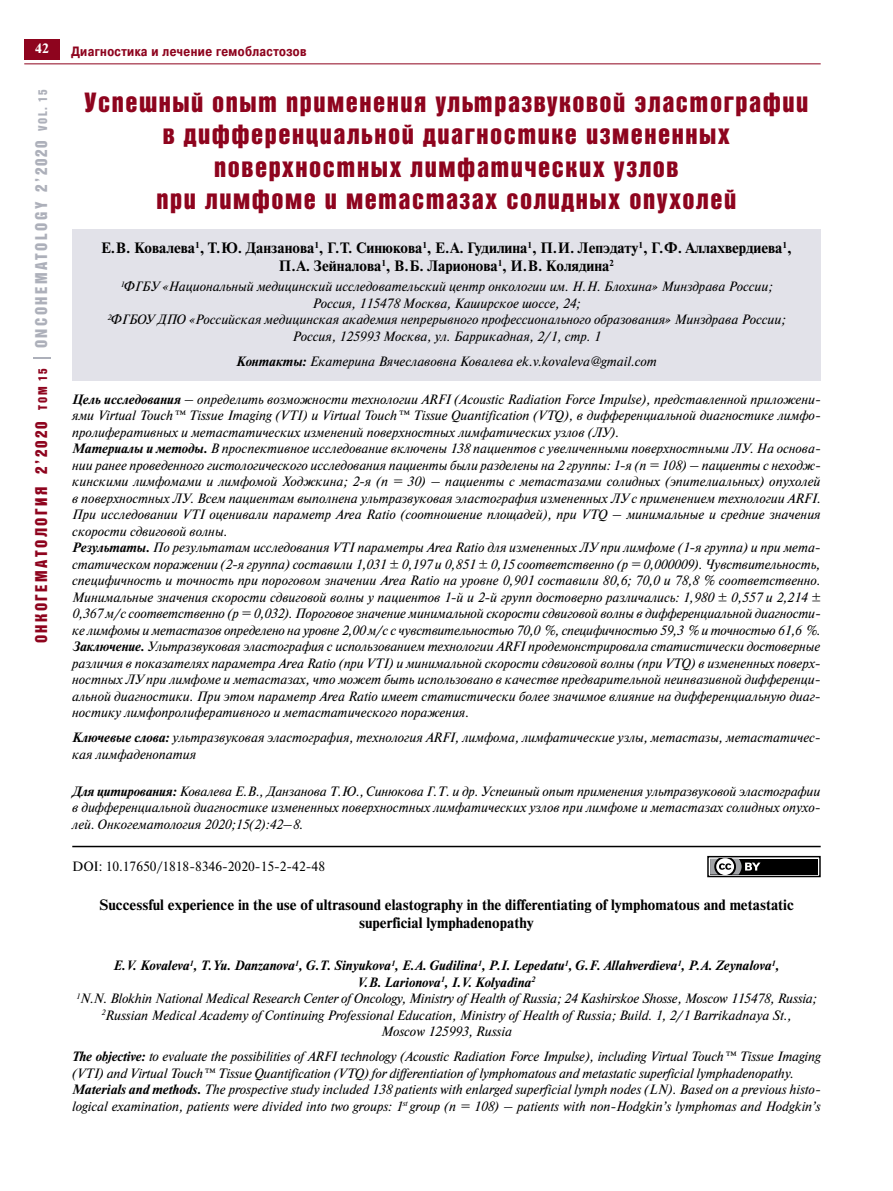
<style>
.page{position:relative;width:893px;height:1191px;background:#fff}
.page>*{position:absolute;margin:0;border:0;box-sizing:border-box;transform-origin:0 0}
.t1{font:27px/32.4px "Bastion Kontrast Alt C";letter-spacing:.055em;color:#8e041e;text-align:center}
.t2{font:16.5px "Bastion Kontrast Alt C";letter-spacing:.15em;color:#8e041e}
.t3{font:700 15px/18px "Newton C";color:#000;text-align:center}
.t4{font:italic 13.5px/16.5px "Newton C";color:#000}
.t5{font:13.5px "Newton C";color:#000}
.t6{font:700 13.5px "Pragmatica Cond C";letter-spacing:.03em;color:#8e041e}
.t7{font:700 13.5px "Newton C";color:#fff}
.s1{font-size:12.3px}
.s2{color:#adb0ba}
.s3{font-size:12.3px;color:#adb0ba}
.s4{font-weight:700}
</style>
<div class="page">
<hr style="left:24px;top:64px;width:797px;height:1px;background:#8e041e">
<div style="left:24px;top:39px;width:36px;height:20px;background:#8e041e"></div>
<svg style="left:33px;top:357px;width:18px;height:1px"></svg>
<div style="left:72px;top:229px;width:749px;height:151px;background:#e2e2e9"></div>
<hr style="left:72px;top:845px;width:749px;height:2px;background:#000">
<svg style="left:710px;top:874px;width:108px;height:1px"></svg>
<div style="left:707px;top:856px;width:114px;height:21px;border:1px solid #000"></div>
<div style="left:710px;top:858px;width:108px;height:16px;background:#000"></div>
<svg style="left:710px;top:858px;width:50px;height:16px"></svg>
<p class="t7" style="left:35px;top:41px;width:15px">42</p>
<p class="t6" style="left:72px;top:43px;width:236px">Диагностика и лечение гемобластозов</p>
<p class="t2" style="left:33px;top:643px;width:555px;rotate:-90deg">ОНКОГЕМАТОЛОГИЯ 2’2020 <span class="s1">ТОМ 15</span> <span class="s2">ONCOHEMATOLOGY 2’2020</span> <span class="s3">VOL. 15</span></p>
<h1 class="t1" style="left:84px;top:86px;width:725px">Успешный опыт применения ультразвуковой эластографии в дифференциальной диагностике измененных поверхностных лимфатических узлов<br>при лимфоме и метастазах солидных опухолей</h1>
<p class="t3" style="left:101px;top:238px;width:692px">Е.В. Ковалева<sup>1</sup>, Т.Ю. Данзанова<sup>1</sup>, Г.Т. Синюкова<sup>1</sup>, Е.А. Гудилина<sup>1</sup>, П.И. Лепэдату<sup>1</sup>, Г.Ф. Аллахвердиева<sup>1</sup>,<br>П.А. Зейналова<sup>1</sup>, В.Б. Ларионова<sup>1</sup>, И.В. Колядина<sup>2</sup></p>
<p class="t4" style="left:107px;top:279px;width:680px;text-align:center"><sup>1</sup>ФГБУ «Национальный медицинский исследовательский центр онкологии им. Н.Н. Блохина» Минздрава России; Россия, 115478 Москва, Каширское шоссе, 24;<br><sup>2</sup>ФГБОУ ДПО «Российская медицинская академия непрерывного профессионального образования» Минздрава России; Россия, 125993 Москва, ул. Баррикадная, 2/1, стр. 1</p>
<p class="t4" style="left:236px;top:353px;width:422px"><span class="s4">Контакты:</span> Екатерина Вячеславовна Ковалева ek.v.kovaleva@gmail.com</p>
<p class="t4" style="left:72px;top:391px;width:750px"><span class="s4">Цель исследования</span> – определить возможности технологии ARFI (Acoustic Radiation Force Impulse), представленной приложени&shy;ями Virtual Touch™ Tissue Imaging (VTI) и Virtual Touch™ Tissue Quantification (VTQ), в дифференциальной диагностике лимфо&shy;пролиферативных и метастатических изменений поверхностных лимфатических узлов (ЛУ).<br><span class="s4">Материалы и методы.</span> В проспективное исследование включены 138 пациентов с увеличенными поверхностными ЛУ. На основа&shy;нии ранее проведенного гистологического исследования пациенты были разделены на 2 группы: 1‑я (n = 108) – пациенты с неходж&shy;кинскими лимфомами и лимфомой Ходжкина; 2‑я (n = 30) – пациенты с метастазами солидных (эпителиальных) опухолей в поверхностных ЛУ. Всем пациентам выполнена ультразвуковая эластография измененных ЛУ с применением технологии ARFI.<br>При исследовании VTI оценивали параметр Area Ratio (соотношение площадей), при VTQ – минимальные и средние значения скорости сдвиговой волны.<br><span class="s4">Результаты.</span> По результатам исследования VTI параметры Area Ratio для измененных ЛУ при лимфоме (1‑я группа) и при мета&shy;статическом поражении (2‑я группа) составили 1,031 ± 0,197 и 0,851 ± 0,15 соответственно (p = 0,000009). Чувствительность, специфичность и точность при пороговом значении Area Ratio на уровне 0,901 составили 80,6; 70,0 и 78,8 % соответственно.<br>Минимальные значения скорости сдвиговой волны у пациентов 1‑й и 2‑й групп достоверно различались: 1,980 ± 0,557 и 2,214 ± 0,367 м/с соответственно (p = 0,032). Пороговое значение минимальной скорости сдвиговой волны в дифференциальной диагности&shy;ке лимфомы и метастазов определено на уровне 2,00 м/с с чувствительностью 70,0 %, специфичностью 59,3 % и точностью 61,6 %.<br><span class="s4">Заключение.</span> Ультразвуковая эластография с использованием технологии ARFI продемонстрировала статистически достоверные различия в показателях параметра Area Ratio (при VTI) и минимальной скорости сдвиговой волны (при VTQ) в измененных поверх&shy;ностных ЛУ при лимфоме и метастазах, что может быть использовано в качестве предварительной неинвазивной дифференци&shy;альной диагностики. При этом параметр Area Ratio имеет статистически более значимое влияние на дифференциальную диаг&shy;ностику лимфопролиферативного и метастатического поражения.</p>
<p class="t4" style="left:72px;top:729px;width:750px"><span class="s4">Ключевые слова:</span> ультразвуковая эластография, технология ARFI, лимфома, лимфатические узлы, метастазы, метастатичес&shy;кая лимфаденопатия</p>
<p class="t4" style="left:72px;top:783px;width:750px;text-align:justify"><span class="s4">Для цитирования:</span> Ковалева Е.В., Данзанова Т.Ю., Синюкова Г.Т. и др. Успешный опыт применения ультразвуковой эластографии в дифференциальной диагностике измененных поверхностных лимфатических узлов при лимфоме и метастазах солидных опухо&shy;лей. Онкогематология 2020;15(2):42–8.</p>
<p class="t5" style="left:72px;top:858px;width:254px">DOI: 10.17650/1818-8346-2020-15-2-42-48</p>
<p class="t3" style="left:99px;top:896px;width:696px">Successful experience in the use of ultrasound elastography in the differentiating of lymphomatous and metastatic superficial lymphadenopathy</p>
<p class="t4" style="left:76px;top:957px;width:742px;text-align:center"><span class="s4">E.V. Kovaleva</span><sup>1</sup><span class="s4">, T.Yu. Danzanova</span><sup>1</sup><span class="s4">, G.T. Sinyukova</span><sup>1</sup><span class="s4">, E.A. Gudilina</span><sup>1</sup><span class="s4">, P.I. Lepedatu</span><sup>1</sup><span class="s4">, G.F. Allahverdieva</span><sup>1</sup><span class="s4">, P.A. Zeynalova</span><sup>1</sup><span class="s4">,<br>V.B. Larionova</span><sup>1</sup><span class="s4">, I.V. Kolyadina</span><sup>2<br></sup><sup>1</sup>N.N. Blokhin National Medical Research Center of Oncology, Ministry of Health of Russia; 24 Kashirskoe Shosse, Moscow 115478, Russia; <sup>2</sup>Russian Medical Academy of Continuing Professional Education, Ministry of Health of Russia; Build. 1, 2/1 Barrikadnaya St.,<br>Moscow 125993, Russia</p>
<p class="t4" style="left:72px;top:1048px;width:750px"><span class="s4">The objective:</span> to evaluate the possibilities of ARFI technology (Acoustic Radiation Force Impulse), including Virtual Touch™ Tissue Imaging (VTI) and Virtual Touch™ Tissue Quantification (VTQ) for differentiation of lymphomatous and metastatic superficial lymphadenopathy.<br><span class="s4">Materials and methods.</span> The prospective study included 138 patients with enlarged superficial lymph nodes (LN). Based on a previous histo&shy;logical examination, patients were divided into two groups: 1<sup>st</sup> group (n = 108) – patients with non-Hodgkin’s lymphomas and Hodgkin’s</p>
</div>
